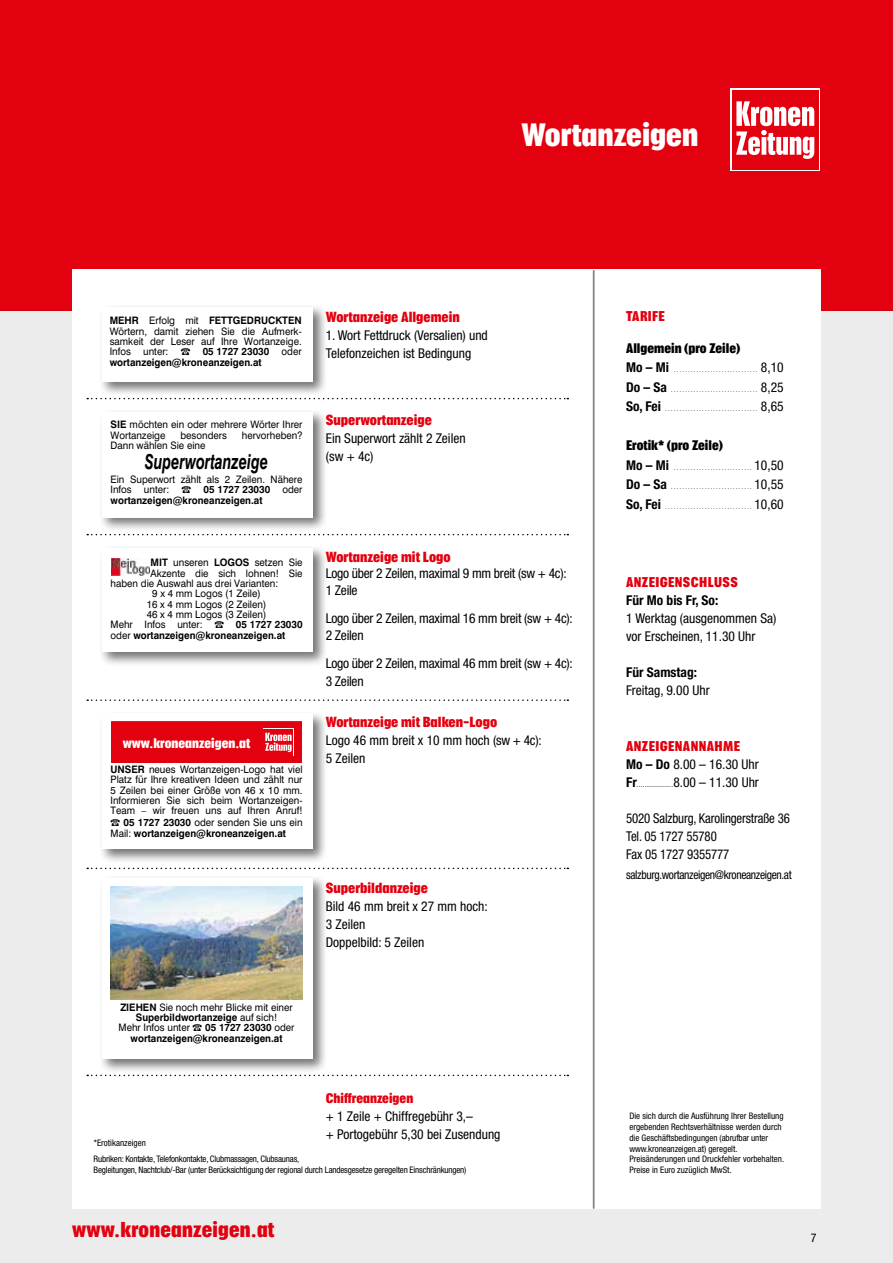
<style>
.page{position:relative;width:893px;height:1263px;background:#fff}
.page>*{position:absolute;margin:0;border:0;box-sizing:border-box;transform-origin:0 0}
.t1{font:700 condensed 31.5px "Placard";color:#fff}
.t2{font:700 condensed 21px "Placard";letter-spacing:.01em;color:#e3000f}
.t3{font:italic 700 20.55px "Swiss 721 BT";color:#000;scale:.7 1}
.t4{font:700 condensed 14.25px "Placard";color:#e3000f}
.t5{font:700 condensed 13.8px "Placard";letter-spacing:.03em;color:#e3000f}
.t6{font:condensed 13.5px/18px "Helvetica Neue";color:#000}
.t7{font:condensed 13.5px/16.5px "Helvetica Neue";letter-spacing:-.02em;color:#000}
.t8{font:condensed 13.5px/18px "Helvetica Neue";color:#000;scale:.95 1}
.t9{font:700 condensed 13.5px "Helvetica Neue";color:#000}
.t10{font:700 condensed 13.5px "Placard";color:#000}
.t11{font:700 condensed 13.5px "Placard";color:#fff}
.t12{font:700 condensed 13.5px "Placard";color:#e3000f}
.t13{font:condensed 12px "Helvetica Neue";letter-spacing:-.03em;color:#000;scale:.96 1}
.t14{font:condensed 12px "Helvetica Neue";letter-spacing:-.03em;color:#000}
.t15{font:10.35px/10.4px "Swiss 721 BT";color:#000;text-align:justify;scale:.95 1}
.t16{font:700 10.35px/10.4px "Swiss 721 BT";color:#000;text-align:center;scale:.95 1}
.t17{font:condensed 9px/10.8px "Helvetica Neue";color:#000}
.t18{font:condensed 9px/10.8px "Helvetica Neue";letter-spacing:-.02em;color:#000}
.t19{font:condensed 7.5px "Helvetica Neue";color:#000}
.t20{font:condensed 6px "Helvetica Neue";color:#000}
.s1{font-weight:700}
.s2{font-family:"European Pi 4 A"}
.s3{font-weight:400}
.s4{font-family:"European Pi 4 A";font-weight:400}
.s5{font-weight:700;font-size:13.5px}
.s6{font-size:13.5px}
</style>
<div class="page">
<div style="left:0;top:0;width:893px;height:310px;background:#e3000f"></div>
<div style="left:0;top:310px;width:893px;height:953px;background:#ececed"></div>
<div style="left:72px;top:270px;width:749px;height:939px;background:#fff"></div>
<hr style="left:593px;top:271px;width:2px;height:937px;background:#87867c">
<svg style="left:87px;top:398px;width:481px;height:1px"></svg>
<svg style="left:87px;top:534px;width:481px;height:1px"></svg>
<svg style="left:87px;top:699px;width:481px;height:2px"></svg>
<svg style="left:87px;top:868px;width:481px;height:1px"></svg>
<svg style="left:87px;top:1075px;width:481px;height:1px"></svg>
<svg style="left:731px;top:88px;width:89px;height:83px"></svg>
<div style="left:732px;top:90px;width:86px;height:80px;background:#e3000f"></div>
<svg style="left:736px;top:101px;width:78px;height:58px"></svg>
<div style="left:99px;top:304px;width:229px;height:92px;background:#000;opacity:.55"></div>
<div style="left:102px;top:307px;width:211px;height:74px;background:#fff"></div>
<div style="left:99px;top:409px;width:229px;height:124px;background:#000;opacity:.55"></div>
<div style="left:102px;top:412px;width:211px;height:105px;background:#fff"></div>
<div style="left:99px;top:545px;width:229px;height:122px;background:#000;opacity:.55"></div>
<div style="left:102px;top:548px;width:211px;height:104px;background:#fff"></div>
<img style="left:112px;top:558px;width:37px;height:18px">
<div style="left:99px;top:875px;width:229px;height:198px;background:#000;opacity:.55"></div>
<div style="left:102px;top:878px;width:211px;height:180px;background:#fff"></div>
<img style="left:111px;top:887px;width:191px;height:112px">
<div style="left:99px;top:710px;width:229px;height:154px;background:#000;opacity:.55"></div>
<div style="left:102px;top:713px;width:211px;height:135px;background:#fff"></div>
<img style="left:112px;top:721px;width:189px;height:1px">
<div style="left:111px;top:722px;width:190px;height:41px;background:#e3000f"></div>
<svg style="left:263px;top:728px;width:30px;height:1px"></svg>
<svg style="left:265px;top:733px;width:27px;height:19px"></svg>
<h1 class="t1" style="left:522px;top:118px;width:178px">Wortanzeigen</h1>
<p class="t15" style="left:110px;top:315px;width:204px"><span class="s1">MEHR</span> Erfolg mit <span class="s1">FETTGEDRUCKTEN </span>Wörtern, damit ziehen Sie die Aufmerk&shy;samkeit der Leser auf Ihre Wortanzeige.<br>Infos unter: <span class="s2">t</span> <span class="s1">05 1727 23030</span> oder <span class="s1">wortanzeigen@kroneanzeigen.at</span></p>
<p class="t15" style="left:111px;top:419px;width:204px"><span class="s1">SIE</span> möchten ein oder mehrere Wörter Ihrer<br>Wortanzeige</p>
<p class="t15" style="left:180px;top:430px;width:51px">besonders</p>
<p class="t15" style="left:242px;top:430px;width:65px">hervorheben?</p>
<p class="t15" style="left:111px;top:440px;width:101px">Dann wählen Sie eine</p>
<h3 class="t3" style="left:145px;top:449px;width:178px">Superwortanzeige</h3>
<p class="t15" style="left:111px;top:474px;width:204px">Ein Superwort zählt als 2 Zeilen. Nähere Infos unter: <span class="s2">t</span> <span class="s1">05 1727 23030</span> oder <span class="s1">wortanzeigen@kroneanzeigen.at</span></p>
<p class="t15" style="left:151px;top:557px;width:162px"><span class="s1">MIT</span> unseren <span class="s1">LOGOS</span> setzen Sie</p>
<p class="t15" style="left:151px;top:568px;width:162px">Akzente die sich lohnen! Sie</p>
<p class="t15" style="left:111px;top:578px;width:178px">haben die Auswahl aus drei Varianten:</p>
<p class="t15" style="left:152px;top:588px;width:116px">9 x 4 mm Logos (1 Zeile)</p>
<p class="t15" style="left:147px;top:599px;width:127px">16 x 4 mm Logos (2 Zeilen)</p>
<p class="t15" style="left:147px;top:609px;width:127px">46 x 4 mm Logos (3 Zeilen)</p>
<p class="t15" style="left:111px;top:619px;width:204px">Mehr Infos unter: <span class="s2">t</span> <span class="s1">05 1727 23030</span></p>
<p class="t16" style="left:111px;top:630px;width:185px"><span class="s3">oder</span> wortanzeigen@kroneanzeigen.at</p>
<h3 class="t11" style="left:123px;top:735px;width:129px">www.kroneanzeigen.at</h3>
<p class="t15" style="left:111px;top:764px;width:204px"><span class="s1">UNSER</span> neues Wortanzeigen-Logo hat viel Platz für Ihre kreativen Ideen und zählt nur 5 Zeilen bei einer Größe von 46 x 10 mm.<br>Informieren Sie sich beim Wortanzeigen-Team – wir freuen uns auf Ihren Anruf!</p>
<p class="t16" style="left:111px;top:817px;width:204px;text-align:left"><span class="s4">t</span> 05 1727 23030 <span class="s3">oder senden Sie uns ein<br>Mail:</span> wortanzeigen@kroneanzeigen.at</p>
<p class="t16" style="left:119px;top:1002px;width:187px">ZIEHEN <span class="s3">Sie noch mehr Blicke mit einer </span>Superbildwortanzeige <span class="s3">auf sich!<br>Mehr Infos unter</span> <span class="s4">t</span> 05 1727 23030 <span class="s3">oder </span>wortanzeigen@kroneanzeigen.at</p>
<h3 class="t4" style="left:326px;top:309px;width:136px">Wortanzeige Allgemein</h3>
<h3 class="t6" style="left:326px;top:326px;width:164px">1. Wort Fettdruck (Versalien) und<br>Telefonzeichen ist Bedingung</h3>
<h3 class="t4" style="left:326px;top:412px;width:108px">Superwortanzeige</h3>
<h3 class="t6" style="left:326px;top:429px;width:141px">Ein Superwort zählt 2 Zeilen (sw + 4c)</h3>
<h3 class="t4" style="left:326px;top:549px;width:126px">Wortanzeige mit Logo</h3>
<h3 class="t7" style="left:326px;top:565px;width:242px">Logo über 2 Zeilen, maximal 9 mm breit (sw + 4c):<br>1 Zeile</h3>
<h3 class="t7" style="left:326px;top:610px;width:248px">Logo über 2 Zeilen, maximal 16 mm breit (sw + 4c):<br>2 Zeilen</h3>
<h3 class="t7" style="left:326px;top:654px;width:248px;line-height:18px">Logo über 2 Zeilen, maximal 46 mm breit (sw + 4c):<br>3 Zeilen</h3>
<h3 class="t4" style="left:326px;top:714px;width:173px">Wortanzeige mit Balken-Logo</h3>
<h3 class="t6" style="left:326px;top:731px;width:217px">Logo 46 mm breit x 10 mm hoch (sw + 4c):<br>5 Zeilen</h3>
<h3 class="t4" style="left:326px;top:880px;width:104px">Superbildanzeige</h3>
<h3 class="t6" style="left:326px;top:897px;width:163px">Bild 46 mm breit x 27 mm hoch:<br>3 Zeilen<br>Doppelbild: 5 Zeilen</h3>
<h3 class="t12" style="left:326px;top:1091px;width:89px">Chiffreanzeigen</h3>
<h3 class="t6" style="left:326px;top:1107px;width:176px">+ 1 Zeile + Chiffregebühr 3,–<br>+ Portogebühr 5,30 bei Zusendung</h3>
<p class="t18" style="left:94px;top:1153px;width:374px">Rubriken: Kontakte, Telefonkontakte, Clubmassagen, Clubsaunas,<br>Begleitungen, Nachtclub/-Bar (unter Berücksichtigung der regional durch Landesgesetze geregelten Einschränkungen)</p>
<p class="t17" style="left:94px;top:1137px;width:53px">*Erotikanzeigen</p>
<h2 class="t2" style="left:72px;top:1218px;width:204px">www.kroneanzeigen.at</h2>
<h3 class="t5" style="left:626px;top:309px;width:40px">TARIFE</h3>
<h3 class="t10" style="left:626px;top:341px;width:116px">Allgemein (pro Zeile)</h3>
<h3 class="t9" style="left:626px;top:359px;width:44px">Mo – Mi</h3>
<p class="t20" style="left:674px;top:367px;width:85px">..............................</p>
<h3 class="t6" style="left:761px;top:359px;width:24px">8,10</h3>
<h3 class="t9" style="left:626px;top:379px;width:42px">Do – Sa</h3>
<p class="t20" style="left:671px;top:386px;width:88px">...............................</p>
<h3 class="t6" style="left:761px;top:378px;width:24px">8,25</h3>
<h3 class="t9" style="left:626px;top:398px;width:36px">So, Fei</h3>
<p class="t20" style="left:666px;top:406px;width:93px">.................................</p>
<h3 class="t6" style="left:761px;top:398px;width:24px">8,65</h3>
<h3 class="t10" style="left:626px;top:438px;width:98px">Erotik* (pro Zeile)</h3>
<h3 class="t9" style="left:626px;top:457px;width:44px">Mo – Mi</h3>
<p class="t20" style="left:674px;top:464px;width:79px">............................</p>
<h3 class="t6" style="left:754px;top:456px;width:31px">10,50</h3>
<h3 class="t9" style="left:626px;top:476px;width:42px">Do – Sa</h3>
<p class="t20" style="left:671px;top:484px;width:82px">.............................</p>
<h3 class="t6" style="left:754px;top:476px;width:31px">10,55</h3>
<h3 class="t9" style="left:626px;top:496px;width:36px">So, Fei</h3>
<p class="t20" style="left:666px;top:503px;width:88px">...............................</p>
<h3 class="t6" style="left:754px;top:495px;width:31px">10,60</h3>
<h3 class="t5" style="left:626px;top:575px;width:113px">ANZEIGENSCHLUSS</h3>
<h3 class="t9" style="left:626px;top:592px;width:94px">Für Mo bis Fr, So:</h3>
<h3 class="t6" style="left:626px;top:609px;width:152px">1 Werktag (ausgenommen Sa) vor Erscheinen, 11.30 Uhr</h3>
<h3 class="t9" style="left:626px;top:664px;width:72px">Für Samstag:</h3>
<h3 class="t6" style="left:626px;top:681px;width:85px">Freitag, 9.00 Uhr</h3>
<h3 class="t5" style="left:626px;top:739px;width:115px">ANZEIGENANNAHME</h3>
<h3 class="t6" style="left:626px;top:755px;width:134px"><span class="s1">Mo – Do</span> 8.00 – 16.30 Uhr</h3>
<p class="t19" style="left:626px;top:780px;width:134px"><span class="s5">Fr</span>..................<span class="s6">8.00 – 11.30 Uhr</span></p>
<h3 class="t8" style="left:626px;top:809px;width:174px">5020 Salzburg, Karolingerstraße 36<br>Tel. 05 1727 55780<br>Fax 05 1727 9355777</h3>
<p class="t13" style="left:626px;top:867px;width:174px">salzburg.wortanzeigen@kroneanzeigen.at</p>
<p class="t17" style="left:629px;top:1110px;width:156px">Die sich durch die Ausführung Ihrer Bestellung ergebenden Rechtsverhältnisse werden durch die Geschäftsbedingungen (abrufbar unter www.kroneanzeigen.at) geregelt.<br>Preisänderungen und Druckfehler vorbehalten.<br>Preise in Euro zuzüglich MwSt.</p>
<p class="t14" style="left:811px;top:1231px;width:7px">7</p>
</div>
